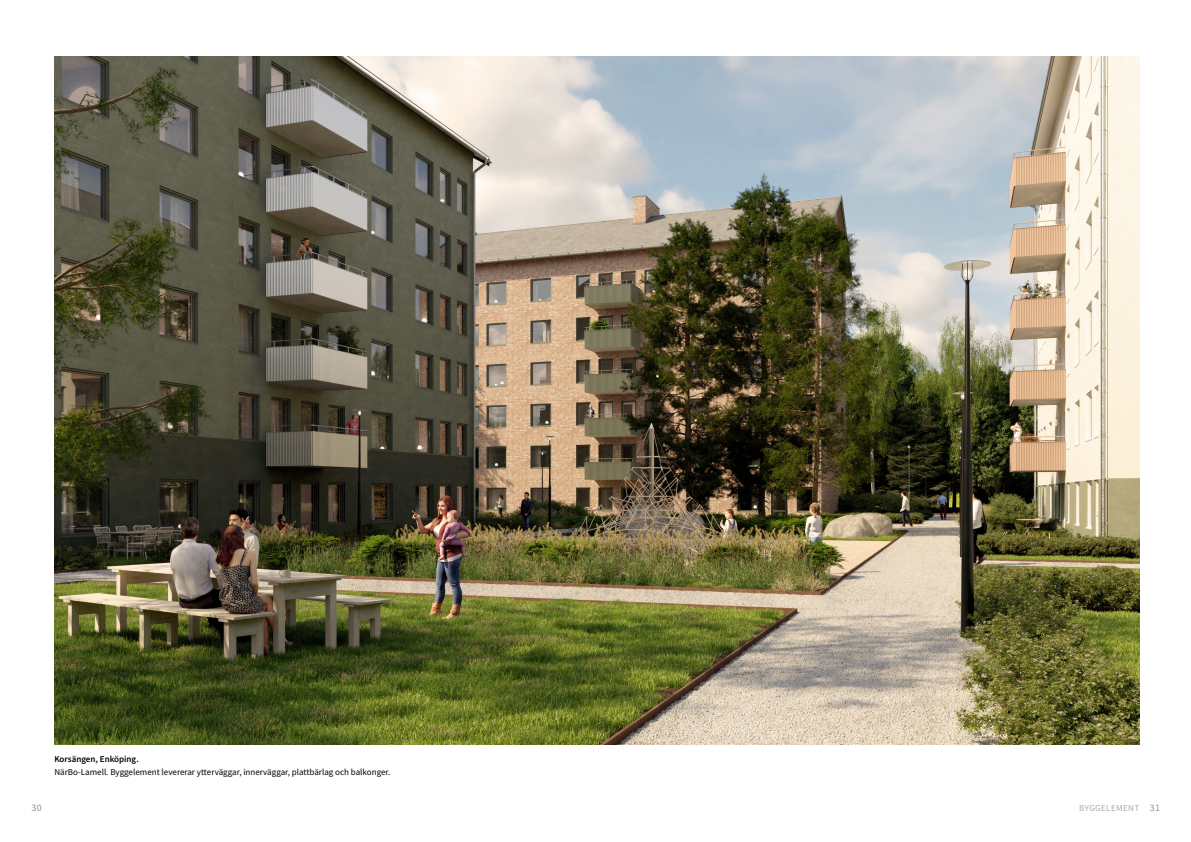
<style>
.page{position:relative;width:1191px;height:842px;background:#fff}
.page>*{position:absolute;margin:0;border:0;box-sizing:border-box;transform-origin:0 0}
.t1{font:10px "Source Sans Pro";color:#919293}
.t2{font:9px "Source Sans Pro";color:#000}
.t3{font:600 9px "Source Sans Pro";color:#000}
.t4{font:9px "Source Sans Pro";letter-spacing:.04em;color:#aaabaa}
.s1{font-size:10px;color:#919293}
</style>
<div class="page">
<img style="left:54px;top:57px;width:1085px;height:687px">
<p class="t3" style="left:54px;top:753px;width:86px">Korsängen, Enköping.</p>
<p class="t2" style="left:54px;top:766px;width:337px">NärBo-Lamell. Byggelement levererar ytterväggar, innerväggar, plattbärlag och balkonger.</p>
<p class="t1" style="left:31px;top:801px;width:12px">30</p>
<p class="t4" style="left:1079px;top:802px;width:82px">BYGGELEMENT <span class="s1">31</span></p>
</div>
